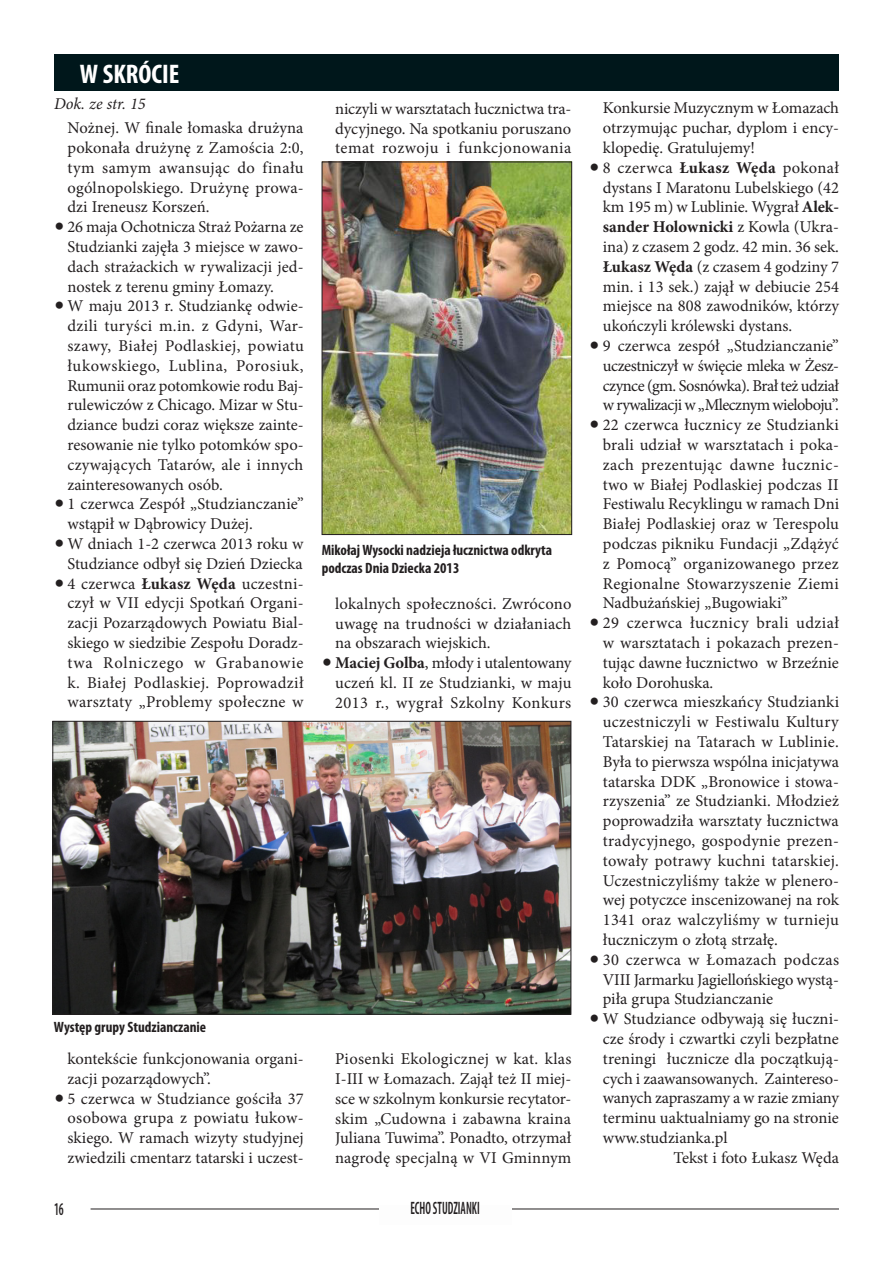
<style>
.page{position:relative;width:893px;height:1263px;background:#fff}
.page>*{position:absolute;margin:0;border:0;box-sizing:border-box;transform-origin:0 0}
.t1{font:700 condensed 27px "Myriad Pro";color:#fff}
.t2{font:600 condensed 18px "Myriad Pro";color:#231f20;scale:.67 1}
.t3{font:16.5px/19.8px "Minion Pro";color:#231f20;text-align:justify}
.t4{font:italic 16.5px "Minion Pro";letter-spacing:-.005em;color:#231f20}
.t5{font:700 condensed 15px/18px "Myriad Pro";color:#231f20}
.s1{font-size:27px}
.s2{font-weight:700}
</style>
<div class="page">
<hr style="left:91px;top:1208px;width:748px;height:1px;background:#231f20">
<div style="left:379px;top:1205px;width:132px;height:20px;background:#fdfdfd"></div>
<img style="left:324px;top:164px;width:246px;height:369px">
<div style="left:322px;top:162px;width:250px;height:373px;border:1px solid #231f20"></div>
<img style="left:54px;top:723px;width:515px;height:290px">
<div style="left:52px;top:721px;width:519px;height:294px;border:1px solid #231f20"></div>
<div style="left:54px;top:54px;width:785px;height:37px;background:#00171b"></div>
<h1 class="t1" style="left:80px;top:57px;width:101px">W SKRÓCIE</h1>
<p class="t4" style="left:54px;top:92px;width:93px">Dok. ze str. 15</p>
<p class="t3" style="left:68px;top:118px;width:238px">Nożnej. W finale łomaska drużyna pokonała drużynę z Zamościa 2:0, tym samym awansując do finału ogólnopolskiego. Drużynę prowa&shy;dzi Ireneusz Korszeń.</p>
<p class="t3" style="left:68px;top:217px;width:238px;text-indent:-14px"><span class="s1">•</span> 26 maja Ochotnicza Straż Pożarna ze Studzianki zajęła 3 miejsce w zawo&shy;dach strażackich w rywalizacji jed&shy;nostek z terenu gminy Łomazy.</p>
<p class="t3" style="left:68px;top:296px;width:238px;text-indent:-14px"><span class="s1">•</span> W maju 2013 r. Studziankę odwie&shy;dzili turyści m.in. z Gdyni, War&shy;szawy, Białej Podlaskiej, powiatu łukowskiego, Lublina, Porosiuk, Rumunii oraz potomkowie rodu Baj&shy;rulewiczów z Chicago. Mizar w Stu&shy;dziance budzi coraz większe zainte&shy;resowanie nie tylko potomków spo&shy;czywających Tatarów, ale i innych zainteresowanych osób.</p>
<p class="t3" style="left:68px;top:494px;width:238px;text-indent:-14px"><span class="s1">•</span> 1 czerwca Zespół „Studzianczanie” wstąpił w Dąbrowicy Dużej.</p>
<p class="t3" style="left:54px;top:534px;width:251px;text-align:right"><span class="s1">•</span> W dniach 1-2 czerwca 2013 roku w<br>Studziance odbył się Dzień Dziecka</p>
<p class="t3" style="left:68px;top:574px;width:238px;text-indent:-14px"><span class="s1">•</span> 4 czerwca <span class="s2">Łukasz Węda</span> uczestni&shy;czył w VII edycji Spotkań Organi&shy;zacji Pozarządowych Powiatu Bial&shy;skiego w siedzibie Zespołu Doradz&shy;twa Rolniczego w Grabanowie k. Białej Podlaskiej. Poprowadził warsztaty „Problemy społeczne w</p>
<p class="t3" style="left:335px;top:99px;width:238px">niczyli w warsztatach łucznictwa tra&shy;dycyjnego. Na spotkaniu poruszano temat rozwoju i funkcjonowania</p>
<p class="t5" style="left:322px;top:541px;width:232px">Mikołaj Wysocki nadzieja łucznictwa odkryta podczas Dnia Dziecka 2013</p>
<p class="t3" style="left:335px;top:594px;width:238px">lokalnych społeczności. Zwrócono uwagę na trudności w działaniach na obszarach wiejskich.</p>
<p class="t3" style="left:335px;top:653px;width:238px;text-indent:-14px"><span class="s1">•</span> <span class="s2">Maciej Golba</span>, młody i utalentowany uczeń kl. II ze Studzianki, w maju 2013 r., wygrał Szkolny Konkurs</p>
<p class="t5" style="left:54px;top:1017px;width:154px">Występ grupy Studzianczanie</p>
<p class="t3" style="left:68px;top:1049px;width:238px">kontekście funkcjonowania organi&shy;zacji pozarządowych”.</p>
<p class="t3" style="left:68px;top:1088px;width:238px;text-indent:-14px"><span class="s1">•</span> 5 czerwca w Studziance gościła 37 osobowa grupa z powiatu łukow&shy;skiego. W ramach wizyty studyjnej zwiedzili cmentarz tatarski i uczest-</p>
<p class="t3" style="left:335px;top:1049px;width:238px">Piosenki Ekologicznej w kat. klas I-III w Łomazach. Zajął też II miej&shy;sce w szkolnym konkursie recytator&shy;skim „Cudowna i zabawna kraina Juliana Tuwima”. Ponadto, otrzymał nagrodę specjalną w VI Gminnym</p>
<p class="t2" style="left:54px;top:1199px;width:16px">16</p>
<p class="t2" style="left:410px;top:1198px;width:105px">ECHO STUDZIANKI</p>
<p class="t3" style="left:603px;top:98px;width:238px">Konkursie Muzycznym w Łomazach otrzymując puchar, dyplom i ency&shy;klopedię. Gratulujemy!</p>
<p class="t3" style="left:603px;top:158px;width:238px;text-indent:-13px"><span class="s1">•</span> 8 czerwca <span class="s2">Łukasz Węda</span> pokonał dystans I Maratonu Lubelskiego (42 km 195 m) w Lublinie. Wygrał <span class="s2">Alek&shy;sander Holownicki</span> z Kowla (Ukra&shy;ina) z czasem 2 godz. 42 min. 36 sek.<br><span class="s2">Łukasz Węda</span> (z czasem 4 godziny 7 min. i 13 sek.) zajął w debiucie 254 miejsce na 808 zawodników, którzy ukończyli królewski dystans.</p>
<p class="t3" style="left:603px;top:336px;width:238px;text-indent:-14px"><span class="s1">•</span> 9 czerwca zespół „Studzianczanie” uczestniczył w święcie mleka w Żesz&shy;czynce (gm. Sosnówka). Brał też udział w rywalizacji w „Mlecznym wieloboju”.</p>
<p class="t3" style="left:603px;top:415px;width:238px;text-indent:-14px"><span class="s1">•</span> 22 czerwca łucznicy ze Studzianki brali udział w warsztatach i poka&shy;zach prezentując dawne łucznic&shy;two w Białej Podlaskiej podczas II Festiwalu Recyklingu w ramach Dni Białej Podlaskiej oraz w Terespolu podczas pikniku Fundacji „Zdążyć z Pomocą” organizowanego przez Regionalne Stowarzyszenie Ziemi Nadbużańskiej „Bugowiaki”</p>
<p class="t3" style="left:603px;top:613px;width:238px;text-indent:-14px"><span class="s1">•</span> 29 czerwca łucznicy brali udział w warsztatach i pokazach prezen&shy;tując dawne łucznictwo w Brzeźnie koło Dorohuska.</p>
<p class="t3" style="left:603px;top:692px;width:238px;text-indent:-14px"><span class="s1">•</span> 30 czerwca mieszkańcy Studzianki uczestniczyli w Festiwalu Kultury Tatarskiej na Tatarach w Lublinie.<br>Była to pierwsza wspólna inicjatywa tatarska DDK „Bronowice i stowa&shy;rzyszenia” ze Studzianki. Młodzież poprowadziła warsztaty łucznictwa tradycyjnego, gospodynie prezen&shy;towały potrawy kuchni tatarskiej.<br>Uczestniczyliśmy także w plenero&shy;wej potyczce inscenizowanej na rok 1341 oraz walczyliśmy w turnieju łuczniczym o złotą strzałę.</p>
<p class="t3" style="left:603px;top:950px;width:238px;text-indent:-14px"><span class="s1">•</span> 30 czerwca w Łomazach podczas VIII Jarmarku Jagiellońskiego wystą&shy;piła grupa Studzianczanie</p>
<p class="t3" style="left:589px;top:1009px;width:251px"><span class="s1">•</span> W Studziance odbywają się łuczni-</p>
<p class="t3" style="left:603px;top:1029px;width:238px">cze środy i czwartki czyli bezpłatne</p>
<p class="t3" style="left:603px;top:1049px;width:238px">treningi łucznicze dla początkują-</p>
<p class="t3" style="left:603px;top:1068px;width:238px">cych i zaawansowanych. Zaintereso-</p>
<p class="t3" style="left:603px;top:1088px;width:238px">wanych zapraszamy a w razie zmiany</p>
<p class="t3" style="left:603px;top:1108px;width:238px">terminu uaktualniamy go na stronie</p>
<p class="t3" style="left:603px;top:1128px;width:126px">www.studzianka.pl</p>
<p class="t3" style="left:674px;top:1148px;width:167px">Tekst i foto Łukasz Węda</p>
</div>
